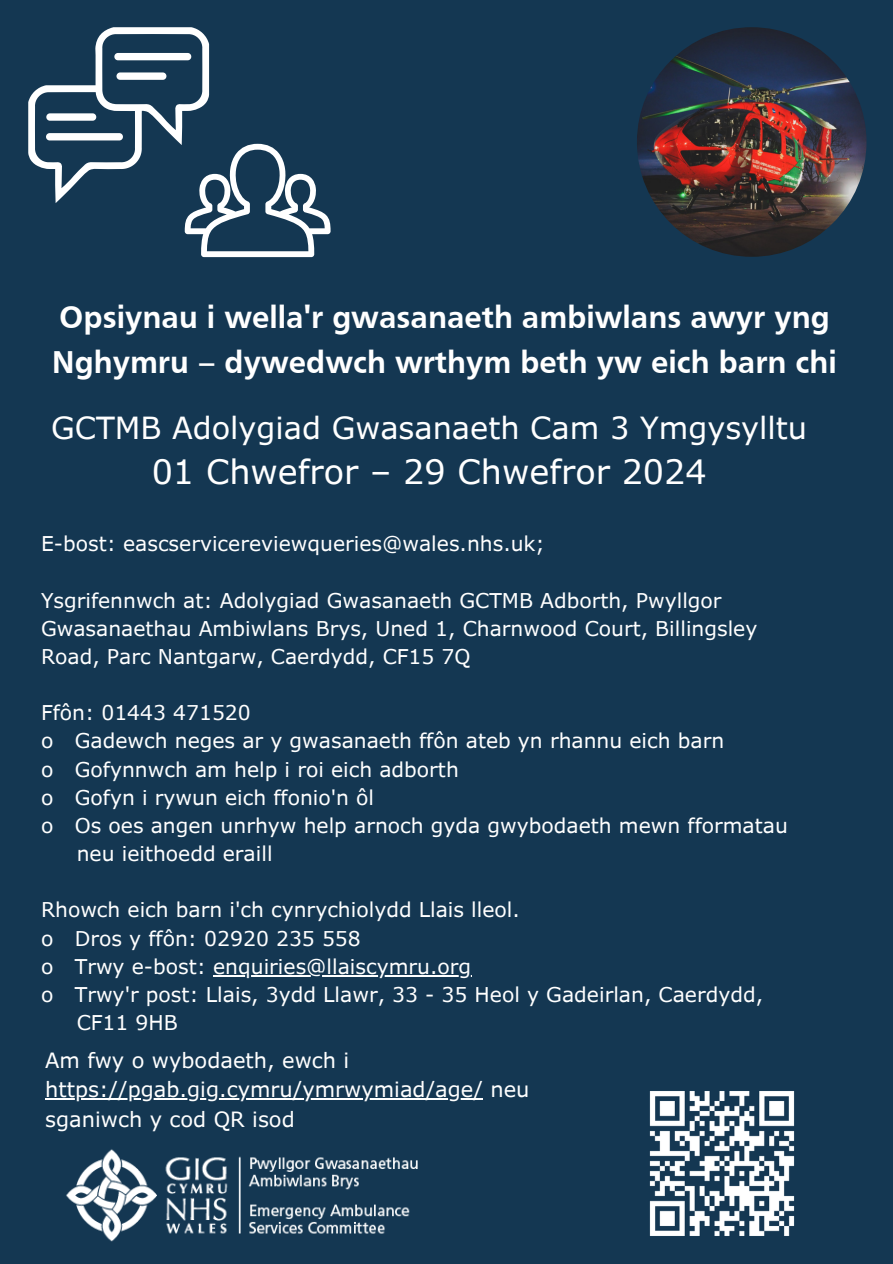
<style>
.page{position:relative;width:893px;height:1264px;background:#fff}
.page>*{position:absolute;margin:0;border:0;box-sizing:border-box;transform-origin:0 0}
.t1{font:33.45px "Verdana Pro";color:#fff}
.t2{font:700 32.55px/45px "Frutiger";color:#fff}
.t3{font:30.45px "Verdana Pro";color:#fff}
.t4{font:21px/29.2px "Verdana Pro";color:#fff}
.t5{font:20.4px/28.2px "Verdana Pro";color:#fff}
</style>
<div class="page">
<div style="left:0;top:0;width:892px;height:1263px;background:#143752"></div>
<img style="left:66px;top:1149px;width:352px;height:93px">
<img style="left:637px;top:27px;width:229px;height:230px;border-radius:50%">
<svg style="left:28px;top:27px;width:302px;height:230px"></svg>
<img style="left:649px;top:1091px;width:146px;height:145px">
<hr style="left:45px;top:1098px;width:438px;height:1px;background:#fff">
<hr style="left:213px;top:975px;width:258px;height:1px;background:#fff">
<h1 class="t2" style="left:52px;top:297px;width:786px">Opsiynau i wella'r gwasanaeth ambiwlans awyr yng<br>Nghymru – dywedwch wrthym beth yw eich barn chi</h1>
<p class="t3" style="left:51px;top:408px;width:757px">GCTMB Adolygiad Gwasanaeth Cam 3 Ymgysylltu</p>
<p class="t1" style="left:152px;top:451px;width:556px">01 Chwefror – 29 Chwefror 2024</p>
<p class="t5" style="left:41px;top:529px;width:505px">E-bost: eascservicereviewqueries@wales.nhs.uk;</p>
<p class="t5" style="left:41px;top:585px;width:717px">Ysgrifennwch at: Adolygiad Gwasanaeth GCTMB Adborth, Pwyllgor<br>Gwasanaethau Ambiwlans Brys, Uned 1, Charnwood Court, Billingsley<br>Road, Parc Nantgarw, Caerdydd, CF15 7Q</p>
<p class="t5" style="left:41px;top:698px;width:211px">Ffôn: 01443 471520</p>
<p class="t5" style="left:41px;top:726px;width:684px">o Gadewch neges ar y gwasanaeth ffôn ateb yn rhannu eich barn</p>
<p class="t5" style="left:41px;top:754px;width:419px">o Gofynnwch am help i roi eich adborth</p>
<p class="t5" style="left:41px;top:782px;width:335px">o Gofyn i rywun eich ffonio'n ôl</p>
<p class="t5" style="left:41px;top:810px;width:748px">o Os oes angen unrhyw help arnoch gyda gwybodaeth mewn fformatau</p>
<p class="t5" style="left:77px;top:838px;width:197px">neu ieithoedd eraill</p>
<p class="t5" style="left:41px;top:895px;width:480px">Rhowch eich barn i'ch cynrychiolydd Llais lleol.</p>
<p class="t5" style="left:41px;top:923px;width:321px">o Dros y ffôn: 02920 235 558</p>
<p class="t5" style="left:41px;top:951px;width:431px">o Trwy e-bost: enquiries@llaiscymru.org</p>
<p class="t5" style="left:41px;top:979px;width:723px">o Trwy'r post: Llais, 3ydd Llawr, 33 - 35 Heol y Gadeirlan, Caerdydd,</p>
<p class="t5" style="left:77px;top:1007px;width:102px">CF11 9HB</p>
<h2 class="t4" style="left:45px;top:1045px;width:305px">Am fwy o wybodaeth, ewch i</h2>
<p class="t4" style="left:45px;top:1074px;width:485px">https://pgab.gig.cymru/ymrwymiad/age/ neu sganiwch y cod QR isod</p>
</div>
